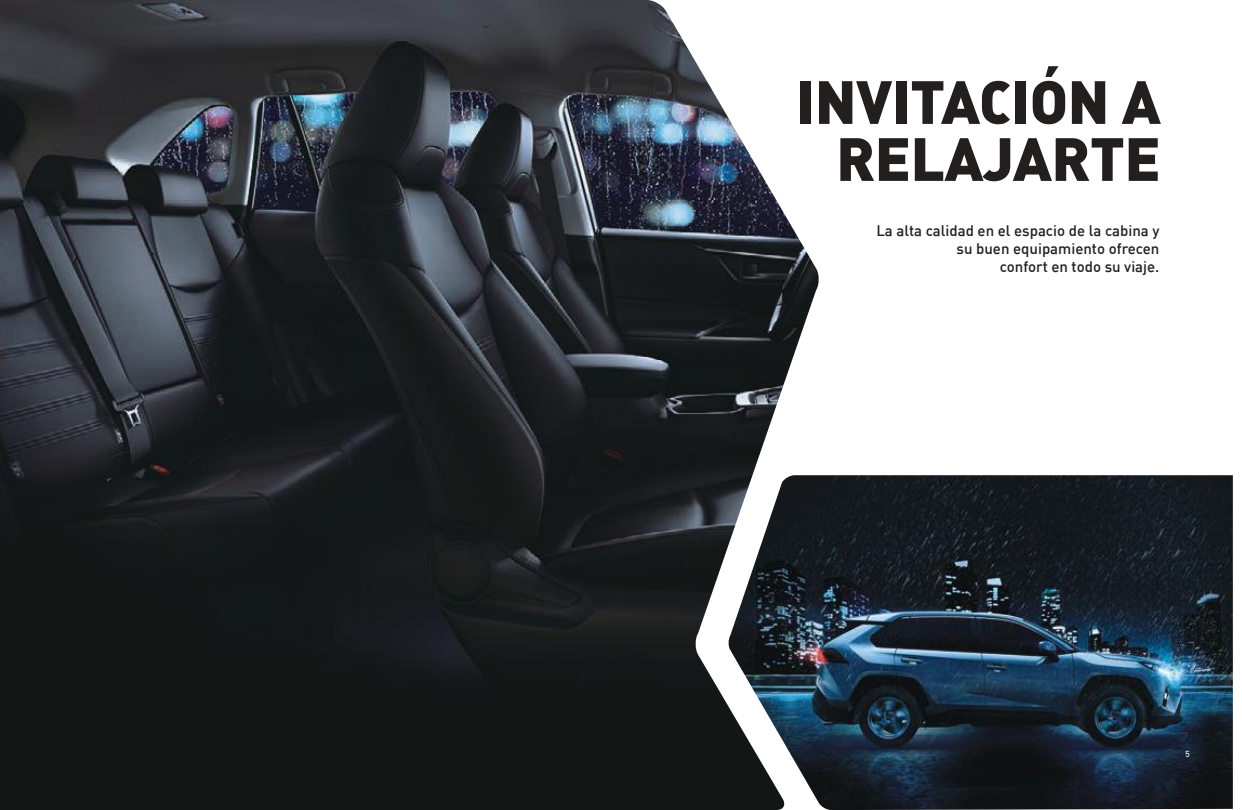
<style>
.page{position:relative;width:1242px;height:810px;background:#fff}
.page>*{position:absolute;margin:0;border:0;box-sizing:border-box;transform-origin:0 0}
.t1{font:60px/57px "DIN Black Alternate";letter-spacing:-.01em;color:#241f1f;text-align:right}
.t2{font:500 15px/18px "DIN";color:#241f1f;text-align:right}
.t3{font:9px "DIN Next LT Pro";color:#fff}
</style>
<div class="page">
<img style="left:820px;top:475px;width:413px;height:335px">
<img style="left:0;top:0;width:820px;height:810px">
<h1 class="t1" style="left:796px;top:70px;width:366px">INVITACIîN A<br>RELAJARTE</h1>
<p class="t2" style="left:876px;top:221px;width:285px">La alta calidad en el espacio de la cabina y su buen equipamiento ofrecen<br>confort en todo su viaje.</p>
<p class="t3" style="left:1185px;top:749px;width:6px">5</p>
</div>
